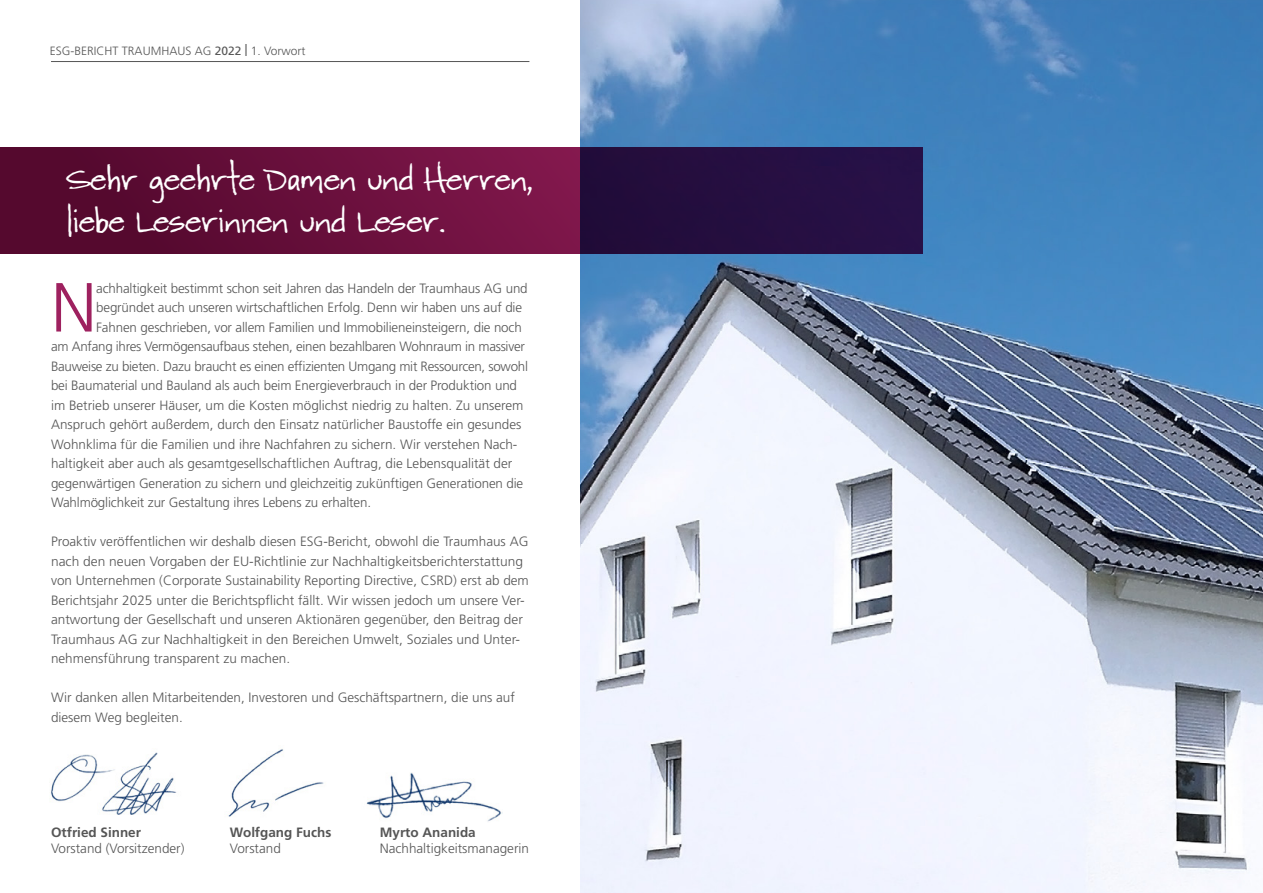
<style>
.page{position:relative;width:1263px;height:893px;background:#fff}
.page>*{position:absolute;margin:0;border:0;box-sizing:border-box;transform-origin:0 0}
.t1{font:300 69.3px "Frutiger LT Pro";color:#9e215f}
.t2{font:34.5px/41.4px "Wordy Diva";color:#fff}
.t3{font:300 13.5px/19.5px "Frutiger LT Pro";color:#565656}
.t4{font:300 13.5px "Frutiger LT Pro";letter-spacing:-.02em;color:#565656}
.t5{font:700 13.5px "Frutiger LT Pro";color:#565656}
.t6{font:300 12px "Frutiger LT Pro";color:#565656}
.s1{font-weight:400}
</style>
<div class="page">
<hr style="left:51px;top:61px;width:478px;height:1px;background:#565656">
<img style="left:51px;top:752px;width:126px;height:63px">
<img style="left:228px;top:749px;width:96px;height:68px">
<img style="left:366px;top:772px;width:136px;height:50px">
<img style="left:580px;top:0;width:683px;height:893px">
<svg style="left:0;top:147px;width:923px;height:107px;background:#4e0e3c"></svg>
<p class="t6" style="left:50px;top:44px;width:257px">ESG-BERICHT TRAUMHAUS AG <span class="s1">2022 |</span> 1. Vorwort</p>
<h2 class="t2" style="left:66px;top:162px;width:467px">Sehr geehrte Damen und Herren, liebe Leserinnen und Leser.</h2>
<h1 class="t1" style="left:51px;top:267px;width:47px">N</h1>
<p class="t3" style="left:96px;top:278px;width:433px">achhaltigkeit bestimmt schon seit Jahren das Handeln der Traumhaus AG und</p>
<p class="t3" style="left:96px;top:298px;width:427px">begründet auch unseren wirtschaftlichen Erfolg. Denn wir haben uns auf die</p>
<p class="t3" style="left:96px;top:317px;width:427px">Fahnen geschrieben, vor allem Familien und Immobilieneinsteigern, die noch</p>
<p class="t4" style="left:51px;top:338px;width:475px">am Anfang ihres Vermögensaufbaus stehen, einen bezahlbaren Wohnraum in massiver</p>
<p class="t4" style="left:51px;top:358px;width:478px">Bauweise zu bieten. Dazu braucht es einen effizienten Umgang mit Ressourcen, sowohl</p>
<p class="t3" style="left:51px;top:376px;width:467px">bei Baumaterial und Bauland als auch beim Energieverbrauch in der Produktion und</p>
<p class="t3" style="left:51px;top:395px;width:474px">im Betrieb unserer Häuser, um die Kosten möglichst niedrig zu halten. Zu unserem</p>
<p class="t3" style="left:51px;top:415px;width:472px">Anspruch gehört außerdem, durch den Einsatz natürlicher Baustoffe ein gesundes</p>
<p class="t3" style="left:51px;top:434px;width:468px">Wohnklima für die Familien und ihre Nachfahren zu sichern. Wir verstehen Nach-</p>
<p class="t3" style="left:51px;top:454px;width:463px">haltigkeit aber auch als gesamtgesellschaftlichen Auftrag, die Lebensqualität der</p>
<p class="t3" style="left:51px;top:473px;width:474px">gegenwärtigen Generation zu sichern und gleichzeitig zukünftigen Generationen die</p>
<p class="t3" style="left:51px;top:493px;width:319px">Wahlmöglichkeit zur Gestaltung ihres Lebens zu erhalten.</p>
<p class="t3" style="left:51px;top:532px;width:479px">Proaktiv veröffentlichen wir deshalb diesen ESG-Bericht, obwohl die Traumhaus AG nach den neuen Vorgaben der EU-Richtlinie zur Nachhaltigkeitsberichterstattung von Unternehmen (Corporate Sustainability Reporting Directive, CSRD) erst ab dem Berichtsjahr 2025 unter die Berichtspflicht fällt. Wir wissen jedoch um unsere Ver&shy;antwortung der Gesellschaft und unseren Aktionären gegenüber, den Beitrag der Traumhaus AG zur Nachhaltigkeit in den Bereichen Umwelt, Soziales und Unter&shy;nehmensführung transparent zu machen.</p>
<p class="t3" style="left:51px;top:688px;width:465px">Wir danken allen Mitarbeitenden, Investoren und Geschäftspartnern, die uns auf diesem Weg begleiten.</p>
<p class="t5" style="left:51px;top:824px;width:92px">Otfried Sinner</p>
<p class="t3" style="left:51px;top:839px;width:135px">Vorstand (Vorsitzender)</p>
<p class="t5" style="left:230px;top:824px;width:103px">Wolfgang Fuchs</p>
<p class="t3" style="left:230px;top:839px;width:53px">Vorstand</p>
<p class="t5" style="left:380px;top:824px;width:98px">Myrto Ananida</p>
<p class="t3" style="left:380px;top:839px;width:151px">Nachhaltigkeitsmanagerin</p>
</div>
